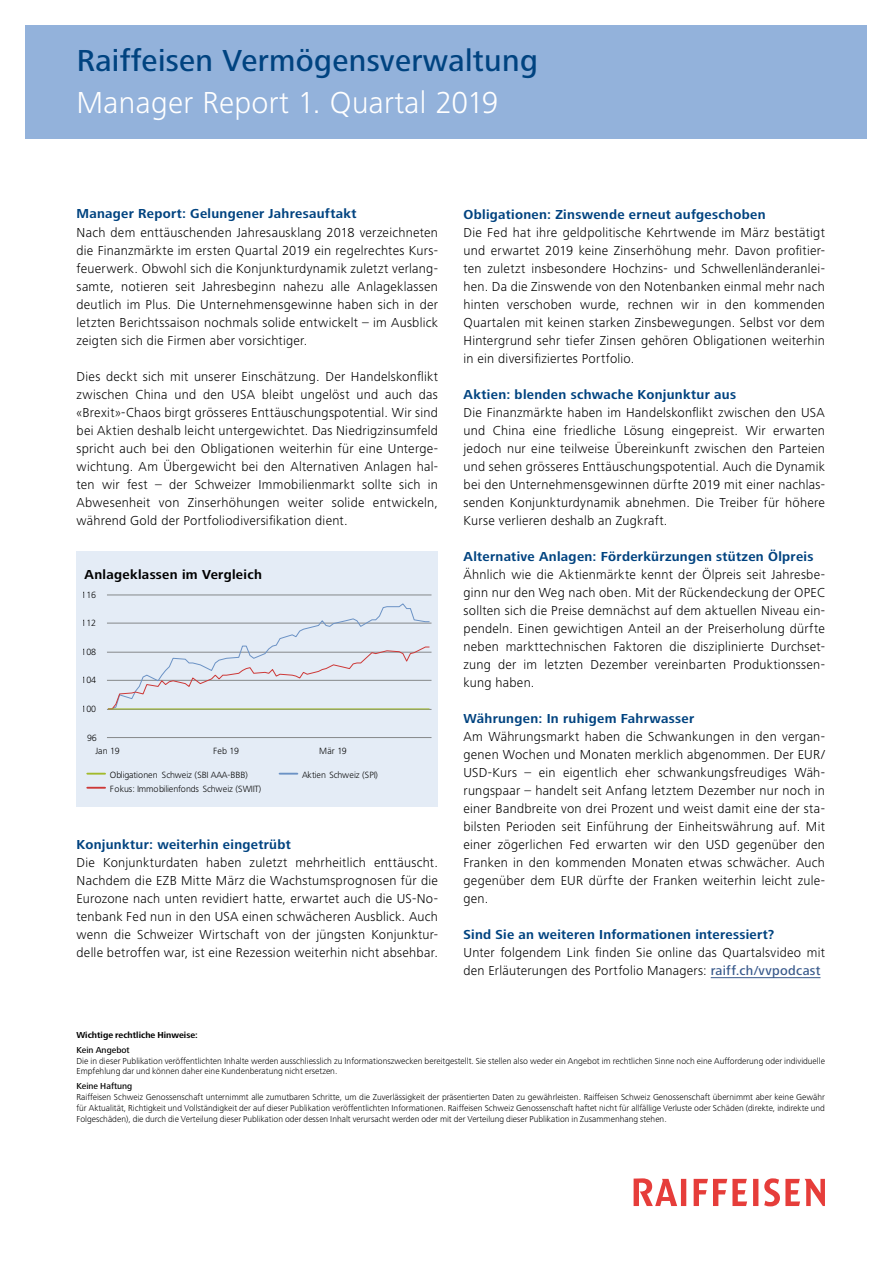
<style>
.page{position:relative;width:893px;height:1263px;background:#fff}
.page>*{position:absolute;margin:0;border:0;box-sizing:border-box;transform-origin:0 0}
.t1{font:500 31.5px "Frutiger Next LT";letter-spacing:.01em;color:#004380}
.t2{font:300 31.5px "Frutiger Next LT";letter-spacing:.01em;color:#fff}
.t3{font:300 13.5px/18px "Frutiger Next LT";letter-spacing:.02em;color:#000;text-align:justify}
.t4{font:700 13.5px "Frutiger Next LT";letter-spacing:.02em;color:#004380}
.t5{font:700 13.5px "Frutiger Next LT";letter-spacing:.025em;color:#000}
.t6{font:300 9.45px "Frutiger Next LT";letter-spacing:-.015em;color:#000}
.t7{font:300 9px/10.8px "Frutiger Next LT";color:#000}
.t8{font:700 9px "Frutiger Next LT";color:#000}
.t9{font:500 9px "Frutiger Next LT";color:#000}
.s1{font-weight:500;color:#38598b}
</style>
<div class="page">
<div style="left:26px;top:26px;width:841px;height:113px;background:#93b2db"></div>
<svg style="left:634px;top:1178px;width:191px;height:28px"></svg>
<hr style="left:711px;top:977px;width:109px;height:1px;background:#38598b">
<div style="left:77px;top:552px;width:361px;height:255px;background:#e4ecf6"></div>
<hr style="left:107px;top:595px;width:324px;height:1px;background:#959490">
<hr style="left:107px;top:623px;width:324px;height:1px;background:#959490">
<hr style="left:107px;top:652px;width:324px;height:1px;background:#959490">
<hr style="left:107px;top:680px;width:324px;height:1px;background:#959490">
<hr style="left:107px;top:709px;width:324px;height:1px;background:#959490">
<hr style="left:107px;top:737px;width:324px;height:1px;background:#959490">
<svg style="left:107px;top:603px;width:323px;height:107px"></svg>
<hr style="left:108px;top:708px;width:321px;height:1px;background:#b6ca2e">
<svg style="left:87px;top:773px;width:18px;height:2px"></svg>
<svg style="left:280px;top:773px;width:17px;height:2px"></svg>
<svg style="left:87px;top:787px;width:18px;height:2px"></svg>
<h1 class="t1" style="left:77px;top:43px;width:463px">Raiffeisen Vermögensverwaltung</h1>
<h1 class="t2" style="left:76px;top:85px;width:424px">Manager Report 1. Quartal 2019</h1>
<p class="t4" style="left:77px;top:206px;width:282px">Manager Report: Gelungener Jahresauftakt</p>
<p class="t3" style="left:77px;top:223px;width:363px">Nach dem enttäuschenden Jahresausklang 2018 verzeichneten die Finanzmärkte im ersten Quartal 2019 ein regelrechtes Kurs&shy;feuerwerk. Obwohl sich die Konjunkturdynamik zuletzt verlang&shy;samte, notieren seit Jahresbeginn nahezu alle Anlageklassen deutlich im Plus. Die Unternehmensgewinne haben sich in der letzten Berichtssaison nochmals solide entwickelt – im Ausblick zeigten sich die Firmen aber vorsichtiger.</p>
<p class="t3" style="left:77px;top:367px;width:363px">Dies deckt sich mit unserer Einschätzung. Der Handelskonflikt zwischen China und den USA bleibt ungelöst und auch das «Brexit»-Chaos birgt grösseres Enttäuschungspotential. Wir sind bei Aktien deshalb leicht untergewichtet. Das Niedrigzinsumfeld spricht auch bei den Obligationen weiterhin für eine Unterge&shy;wichtung. Am Übergewicht bei den Alternativen Anlagen hal&shy;ten wir fest – der Schweizer Immobilienmarkt sollte sich in Abwesenheit von Zinserhöhungen weiter solide entwickeln, während Gold der Portfoliodiversifikation dient.</p>
<p class="t5" style="left:85px;top:567px;width:179px">Anlageklassen im Vergleich</p>
<p class="t6" style="left:82px;top:589px;width:16px">116</p>
<p class="t6" style="left:82px;top:618px;width:16px">112</p>
<p class="t6" style="left:82px;top:646px;width:16px">108</p>
<p class="t6" style="left:82px;top:675px;width:16px">104</p>
<p class="t6" style="left:82px;top:704px;width:16px">100</p>
<p class="t6" style="left:87px;top:732px;width:11px">96</p>
<p class="t6" style="left:96px;top:745px;width:26px">Jan 19</p>
<p class="t6" style="left:213px;top:745px;width:27px">Feb 19</p>
<p class="t6" style="left:319px;top:745px;width:29px">Mär 19</p>
<p class="t6" style="left:110px;top:769px;width:140px">Obligationen Schweiz (SBI AAA-BBB)</p>
<p class="t6" style="left:302px;top:769px;width:77px">Aktien Schweiz (SPI)</p>
<p class="t6" style="left:110px;top:783px;width:153px">Fokus: Immobilienfonds Schweiz (SWIIT)</p>
<p class="t4" style="left:77px;top:836px;width:216px">Konjunktur: weiterhin eingetrübt</p>
<p class="t3" style="left:77px;top:853px;width:363px">Die Konjunkturdaten haben zuletzt mehrheitlich enttäuscht.<br>Nachdem die EZB Mitte März die Wachstumsprognosen für die Eurozone nach unten revidiert hatte, erwartet auch die US-No&shy;tenbank Fed nun in den USA einen schwächeren Ausblick. Auch wenn die Schweizer Wirtschaft von der jüngsten Konjunktur&shy;delle betroffen war, ist eine Rezession weiterhin nicht absehbar.</p>
<p class="t4" style="left:463px;top:207px;width:304px">Obligationen: Zinswende erneut aufgeschoben</p>
<p class="t3" style="left:463px;top:223px;width:363px">Die Fed hat ihre geldpolitische Kehrtwende im März bestätigt und erwartet 2019 keine Zinserhöhung mehr. Davon profitier&shy;ten zuletzt insbesondere Hochzins- und Schwellenländeranlei&shy;hen. Da die Zinswende von den Notenbanken einmal mehr nach hinten verschoben wurde, rechnen wir in den kommenden Quartalen mit keinen starken Zinsbewegungen. Selbst vor dem Hintergrund sehr tiefer Zinsen gehören Obligationen weiterhin in ein diversifiziertes Portfolio.</p>
<p class="t4" style="left:463px;top:386px;width:274px">Aktien: blenden schwache Konjunktur aus</p>
<p class="t3" style="left:463px;top:403px;width:363px">Die Finanzmärkte haben im Handelskonflikt zwischen den USA und China eine friedliche Lösung eingepreist. Wir erwarten jedoch nur eine teilweise Übereinkunft zwischen den Parteien und sehen grösseres Enttäuschungspotential. Auch die Dynamik bei den Unternehmensgewinnen dürfte 2019 mit einer nachlas&shy;senden Konjunkturdynamik abnehmen. Die Treiber für höhere Kurse verlieren deshalb an Zugkraft.</p>
<p class="t4" style="left:463px;top:548px;width:352px">Alternative Anlagen: Förderkürzungen stützen Ölpreis</p>
<p class="t3" style="left:463px;top:565px;width:363px">Ähnlich wie die Aktienmärkte kennt der Ölpreis seit Jahresbe&shy;ginn nur den Weg nach oben. Mit der Rückendeckung der OPEC sollten sich die Preise demnächst auf dem aktuellen Niveau ein&shy;pendeln. Einen gewichtigen Anteil an der Preiserholung dürfte neben markttechnischen Faktoren die disziplinierte Durchset&shy;zung der im letzten Dezember vereinbarten Produktionssen&shy;kung haben.</p>
<p class="t4" style="left:463px;top:710px;width:232px">Währungen: In ruhigem Fahrwasser</p>
<p class="t3" style="left:463px;top:727px;width:363px">Am Währungsmarkt haben die Schwankungen in den vergan&shy;genen Wochen und Monaten merklich abgenommen. Der EUR/ USD-Kurs – ein eigentlich eher schwankungsfreudiges Wäh&shy;rungspaar – handelt seit Anfang letztem Dezember nur noch in einer Bandbreite von drei Prozent und weist damit eine der sta&shy;bilsten Perioden seit Einführung der Einheitswährung auf. Mit einer zögerlichen Fed erwarten wir den USD gegenüber den Franken in den kommenden Monaten etwas schwächer. Auch gegenüber dem EUR dürfte der Franken weiterhin leicht zule&shy;gen.</p>
<p class="t4" style="left:463px;top:926px;width:312px">Sind Sie an weiteren Informationen interessiert?</p>
<p class="t3" style="left:463px;top:943px;width:363px">Unter folgendem Link finden Sie online das Quartalsvideo mit den Erläuterungen des Portfolio Managers: <span class="s1">raiff.ch/vvpodcast</span></p>
<p class="t8" style="left:77px;top:1030px;width:123px">Wichtige rechtliche Hinweise:</p>
<p class="t9" style="left:77px;top:1045px;width:55px">Kein Angebot</p>
<p class="t7" style="left:77px;top:1055px;width:750px">Die in dieser Publikation veröffentlichten Inhalte werden ausschliesslich zu Informationszwecken bereitgestellt. Sie stellen also weder ein Angebot im rechtlichen Sinne noch eine Aufforderung oder individuelle<br>Empfehlung dar und können daher eine Kundenberatung nicht ersetzen.</p>
<p class="t9" style="left:77px;top:1081px;width:57px">Keine Haftung</p>
<p class="t7" style="left:77px;top:1092px;width:750px;text-align:justify">Raiffeisen Schweiz Genossenschaft unternimmt alle zumutbaren Schritte, um die Zuverlässigkeit der präsentierten Daten zu gewährleisten. Raiffeisen Schweiz Genossenschaft übernimmt aber keine Gewähr für Aktualität, Richtigkeit und Vollständigkeit der auf dieser Publikation veröffentlichten Informationen. Raiffeisen Schweiz Genossenschaft haftet nicht für allfällige Verluste oder Schäden (direkte, indirekte und Folgeschäden), die durch die Verteilung dieser Publikation oder dessen Inhalt verursacht werden oder mit der Verteilung dieser Publikation in Zusammenhang stehen.</p>
</div>
